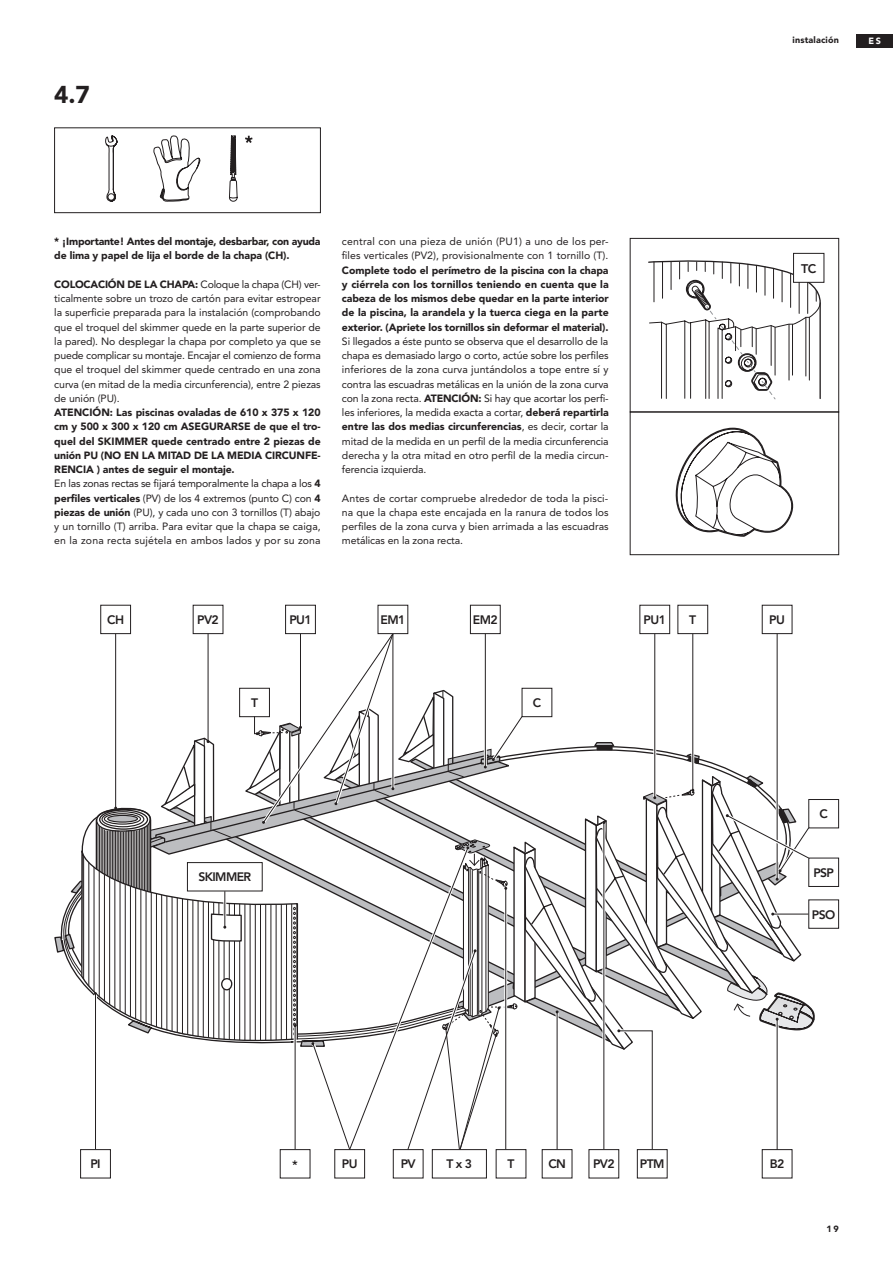
<style>
.page{position:relative;width:893px;height:1263px;background:#fff}
.page>*{position:absolute;margin:0;border:0;box-sizing:border-box;transform-origin:0 0}
.t1{font:900 24.15px "Avenir";color:#231f20}
.t2{font:800 12.45px "Avenir";color:#231f20}
.t3{font:800 12.15px "Avenir";letter-spacing:-.05em;color:#231f20}
.t4{font:10.5px/14.2px "Avenir";color:#231f20;text-align:justify}
.t5{font:900 10.5px/14.2px "Avenir";letter-spacing:-.01em;color:#231f20}
.t6{font:900 9px "Avenir";letter-spacing:.02em;color:#231f20}
.t7{font:900 9px "Avenir";color:#fff}
.s1{font-weight:900}
.s2{font-weight:400}
</style>
<div class="page">
<div style="left:857px;top:34px;width:36px;height:13px;background:#231f20"></div>
<div style="left:100px;top:605px;width:31px;height:29px;border:1px solid #231f20"></div>
<div style="left:285px;top:605px;width:31px;height:29px;border:1px solid #231f20"></div>
<div style="left:393px;top:1149px;width:30px;height:29px;border:1px solid #231f20"></div>
<div style="left:334px;top:1149px;width:31px;height:29px;border:1px solid #231f20"></div>
<div style="left:80px;top:1149px;width:31px;height:29px;border:1px solid #231f20"></div>
<div style="left:637px;top:1149px;width:30px;height:29px;border:1px solid #231f20"></div>
<div style="left:808px;top:799px;width:31px;height:29px;border:1px solid #231f20"></div>
<div style="left:808px;top:858px;width:31px;height:29px;border:1px solid #231f20"></div>
<div style="left:808px;top:899px;width:31px;height:30px;border:1px solid #231f20"></div>
<div style="left:470px;top:605px;width:31px;height:29px;border:1px solid #231f20"></div>
<div style="left:639px;top:605px;width:31px;height:29px;border:1px solid #231f20"></div>
<div style="left:677px;top:605px;width:31px;height:29px;border:1px solid #231f20"></div>
<div style="left:432px;top:1149px;width:55px;height:29px;border:1px solid #231f20"></div>
<svg style="left:648px;top:260px;width:173px;height:139px"></svg>
<div style="left:630px;top:238px;width:209px;height:174px;border:1px solid #231f20"></div>
<svg style="left:676px;top:428px;width:117px;height:109px"></svg>
<div style="left:630px;top:412px;width:209px;height:143px;border:1px solid #231f20"></div>
<div style="left:54px;top:128px;width:267px;height:85px;border:1px solid #231f20"></div>
<svg style="left:105px;top:135px;width:13px;height:67px"></svg>
<svg style="left:154px;top:135px;width:47px;height:67px"></svg>
<svg style="left:229px;top:135px;width:9px;height:67px"></svg>
<svg style="left:245px;top:136px;width:8px;height:7px"></svg>
<div style="left:793px;top:253px;width:31px;height:29px;background:#fff"></div>
<div style="left:793px;top:253px;width:31px;height:30px;border:1px solid #231f20"></div>
<svg style="left:54px;top:633px;width:761px;height:519px"></svg>
<h1 class="t1" style="left:54px;top:80px;width:37px">4.7</h1>
<p class="t6" style="left:792px;top:35px;width:48px">instalación</p>
<p class="t7" style="left:868px;top:35px;width:14px">ES</p>
<p class="t5" style="left:54px;top:234px;width:268px">* ¡Importante! Antes del montaje, desbarbar, con ayuda de lima y papel de lija el borde de la chapa (CH).</p>
<p class="t4" style="left:54px;top:277px;width:268px"><span class="s1">COLOCACIÓN DE LA CHAPA:</span> Coloque la chapa (CH) ver&shy;ticalmente sobre un trozo de cartón para evitar estropear la superficie preparada para la instalación (comprobando que el troquel del skimmer quede en la parte superior de la pared). No desplegar la chapa por completo ya que se puede complicar su montaje. Encajar el comienzo de forma que el troquel del skimmer quede centrado en una zona curva (en mitad de la media circunferencia), entre 2 piezas de unión (PU).</p>
<p class="t5" style="left:54px;top:405px;width:268px">ATENCIÓN: Las piscinas ovaladas de 610 x 375 x 120 cm y 500 x 300 x 120 cm ASEGURARSE de que el tro&shy;quel del SKIMMER quede centrado entre 2 piezas de unión PU (NO EN LA MITAD DE LA MEDIA CIRCUNFE-RENCIA ) antes de seguir el montaje.<br><span class="s2">En las zonas rectas se fijará temporalmente la chapa a los</span> 4 perfiles verticales <span class="s2">(PV) de los 4 extremos (punto C) con</span> 4 piezas de unión <span class="s2">(PU), y cada uno con 3 tornillos (T) abajo y un tornillo (T) arriba. Para evitar que la chapa se caiga, en la zona recta sujétela en ambos lados y por su zona</span></p>
<p class="t4" style="left:342px;top:234px;width:268px">central con una pieza de unión (PU1) a uno de los per&shy;files verticales (PV2), provisionalmente con 1 tornillo (T).</p>
<p class="t5" style="left:342px;top:263px;width:268px;text-align:justify">Complete todo el perímetro de la piscina con la chapa y ciérrela con los tornillos teniendo en cuenta que la cabeza de los mismos debe quedar en la parte interior de la piscina, la arandela y la tuerca ciega en la parte exterior. (Apriete los tornillos sin deformar el material).</p>
<p class="t4" style="left:342px;top:334px;width:268px">Si llegados a éste punto se observa que el desarrollo de la chapa es demasiado largo o corto, actúe sobre los perfiles inferiores de la zona curva juntándolos a tope entre sí y contra las escuadras metálicas en la unión de la zona curva con la zona recta. <span class="s1">ATENCIÓN:</span> Si hay que acortar los perfi&shy;les inferiores, la medida exacta a cortar, <span class="s1">deberá repartirla entre las dos medias circunferencias</span>, es decir, cortar la mitad de la medida en un perfil de la media circunferencia derecha y la otra mitad en otro perfil de la media circun&shy;ferencia izquierda.</p>
<p class="t4" style="left:342px;top:491px;width:268px">Antes de cortar compruebe alrededor de toda la pisci&shy;na que la chapa este encajada en la ranura de todos los perfiles de la zona curva y bien arrimada a las escuadras metálicas en la zona recta.</p>
<p class="t2" style="left:801px;top:261px;width:17px">TC</p>
<p class="t3" style="left:107px;top:613px;width:18px">CH</p>
<p class="t3" style="left:197px;top:613px;width:23px">PV2</p>
<p class="t3" style="left:289px;top:613px;width:24px">PU1</p>
<p class="t3" style="left:380px;top:613px;width:26px">EM1</p>
<p class="t3" style="left:473px;top:613px;width:26px">EM2</p>
<p class="t3" style="left:644px;top:613px;width:24px">PU1</p>
<p class="t3" style="left:689px;top:613px;width:9px">T</p>
<p class="t3" style="left:769px;top:613px;width:17px">PU</p>
<p class="t3" style="left:251px;top:696px;width:9px">T</p>
<p class="t3" style="left:533px;top:696px;width:10px">C</p>
<p class="t3" style="left:198px;top:870px;width:54px">SKIMMER</p>
<p class="t3" style="left:819px;top:807px;width:10px">C</p>
<p class="t3" style="left:813px;top:865px;width:22px">PSP</p>
<p class="t3" style="left:812px;top:907px;width:25px">PSO</p>
<p class="t3" style="left:90px;top:1157px;width:12px">PI</p>
<p class="t3" style="left:292px;top:1158px;width:7px">*</p>
<p class="t3" style="left:342px;top:1157px;width:17px">PU</p>
<p class="t3" style="left:401px;top:1157px;width:17px">PV</p>
<p class="t3" style="left:507px;top:1157px;width:9px">T</p>
<p class="t3" style="left:548px;top:1157px;width:19px">CN</p>
<p class="t3" style="left:593px;top:1157px;width:23px">PV2</p>
<p class="t3" style="left:640px;top:1157px;width:26px">PTM</p>
<p class="t3" style="left:770px;top:1157px;width:16px">B2</p>
<p class="t3" style="left:447px;top:1157px;width:27px">T x 3</p>
<p class="t6" style="left:826px;top:1223px;width:14px">19</p>
</div>
